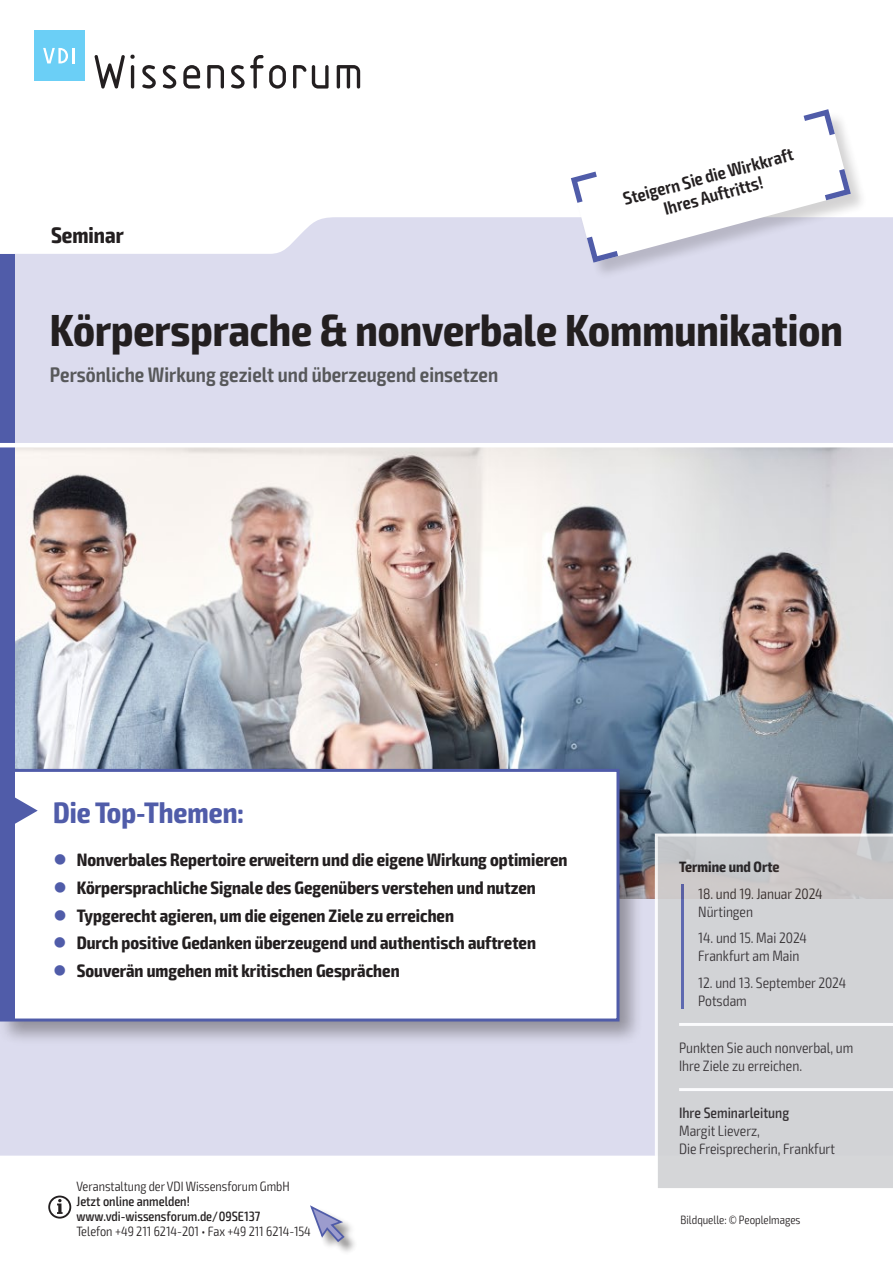
<style>
.page{position:relative;width:893px;height:1263px;background:#fff}
.page>*{position:absolute;margin:0;border:0;box-sizing:border-box;transform-origin:0 0}
.t1{font:700 condensed 45px "Exo 2";color:#231f20}
.t2{font:700 condensed 29.7px "Exo 2";color:#505ca9}
.t3{font:700 condensed 22.5px "Exo 2";color:#231f20}
.t4{font:600 condensed 21px "Exo 2";color:#57585a}
.t5{font:700 condensed 18px "Exo 2";color:#231f20}
.t6{font:600 condensed 18px/19.5px "Exo 2";color:#231f20;text-align:center}
.t7{font:300 condensed 15px/18px "Exo 2";color:#231f20}
.t8{font:500 condensed 15px "Exo 2";color:#231f20}
.t9{font:700 condensed 15px "Exo 2";color:#231f20}
.t10{font:300 condensed 13.5px "Exo 2";color:#231f20}
.t11{font:500 condensed 13.5px/15px "Exo 2";color:#231f20}
.t12{font:300 condensed 12px "Exo 2";color:#231f20}
.s1{color:#505ca9}
</style>
<div class="page">
<div style="left:0;top:217px;width:893px;height:938px;background:#dcdcee"></div>
<img style="left:14px;top:447px;width:879px;height:451px">
<div style="left:0;top:765px;width:644px;height:281px;background:#231f20;opacity:.4"></div>
<div style="left:2px;top:770px;width:616px;height:250px;background:#fff"></div>
<div style="left:3px;top:772px;width:11px;height:246px;background:#505ca9"></div>
<div style="left:0;top:769px;width:619px;height:252px;border:3px solid #505ca9"></div>
<svg style="left:14px;top:796px;width:24px;height:29px"></svg>
<div style="left:0;top:254px;width:14px;height:519px;background:#505ca9"></div>
<div style="left:311px;top:1206px;width:47px;height:49px;background:#231f20;opacity:.5"></div>
<svg style="left:310px;top:1205px;width:36px;height:38px"></svg>
<hr style="left:0;top:443px;width:893px;height:4px;background:#fff">
<svg style="left:655px;top:833px;width:238px;height:355px"></svg>
<svg style="left:48px;top:1195px;width:23px;height:23px"></svg>
<svg style="left:94px;top:54px;width:41px;height:35px"></svg>
<svg style="left:142px;top:65px;width:14px;height:24px"></svg>
<svg style="left:163px;top:65px;width:13px;height:24px"></svg>
<svg style="left:183px;top:65px;width:17px;height:24px"></svg>
<svg style="left:207px;top:65px;width:17px;height:24px"></svg>
<svg style="left:231px;top:55px;width:55px;height:34px"></svg>
<svg style="left:293px;top:65px;width:36px;height:24px"></svg>
<svg style="left:337px;top:65px;width:23px;height:24px"></svg>
<div style="left:34px;top:30px;width:50px;height:51px;background:#6bcff6"></div>
<svg style="left:43px;top:48px;width:31px;height:15px"></svg>
<div style="left:571px;top:110px;width:297px;height:170px;background:#231f20;opacity:.2"></div>
<svg style="left:571px;top:109px;width:280px;height:154px"></svg>
<p class="t3" style="left:51px;top:221px;width:74px">Seminar</p>
<p class="t6" style="left:621px;top:190px;width:177px;rotate:-15deg">Steigern Sie die Wirkkraft<br>Ihres Auftritts!</p>
<h1 class="t1" style="left:50px;top:303px;width:794px">Körpersprache &amp; nonverbale Kommunikation</h1>
<p class="t4" style="left:50px;top:362px;width:450px">Persönliche Wirkung gezielt und überzeugend einsetzen</p>
<h2 class="t2" style="left:53px;top:794px;width:192px">Die Top-Themen:</h2>
<p class="t5" style="left:53px;top:849px;width:516px"><span class="s1">●</span> Nonverbales Repertoire erweitern und die eigene Wirkung optimieren</p>
<p class="t5" style="left:53px;top:877px;width:484px"><span class="s1">●</span> Körpersprachliche Signale des Gegenübers verstehen und nutzen</p>
<p class="t5" style="left:53px;top:904px;width:402px"><span class="s1">●</span> Typgerecht agieren, um die eigenen Ziele zu erreichen</p>
<p class="t5" style="left:53px;top:932px;width:484px"><span class="s1">●</span> Durch positive Gedanken überzeugend und authentisch auftreten</p>
<p class="t5" style="left:53px;top:960px;width:348px"><span class="s1">●</span> Souverän umgehen mit kritischen Gesprächen</p>
<p class="t10" style="left:77px;top:1178px;width:215px">Veranstaltung der VDI Wissensforum GmbH</p>
<p class="t11" style="left:77px;top:1194px;width:186px">Jetzt online anmelden! www.vdi-wissensforum.de/09SE137</p>
<p class="t10" style="left:77px;top:1223px;width:236px">Telefon +49 211 6214-201 • Fax +49 211 6214-154</p>
<p class="t9" style="left:679px;top:858px;width:102px">Termine und Orte</p>
<p class="t7" style="left:698px;top:885px;width:126px">18. und 19. Januar 2024<br>Nürtingen</p>
<p class="t7" style="left:698px;top:929px;width:110px">14. und 15. Mai 2024<br>Frankfurt am Main</p>
<p class="t7" style="left:698px;top:974px;width:149px">12. und 13. September 2024<br>Potsdam</p>
<p class="t7" style="left:679px;top:1039px;width:176px">Punkten Sie auch nonverbal, um<br>Ihre Ziele zu erreichen.</p>
<p class="t8" style="left:679px;top:1104px;width:112px">Ihre Seminarleitung</p>
<p class="t7" style="left:679px;top:1122px;width:157px">Margit Lieverz,<br>Die Freisprecherin, Frankfurt</p>
<p class="t12" style="left:681px;top:1212px;width:121px">Bildquelle: © PeopleImages</p>
</div>
